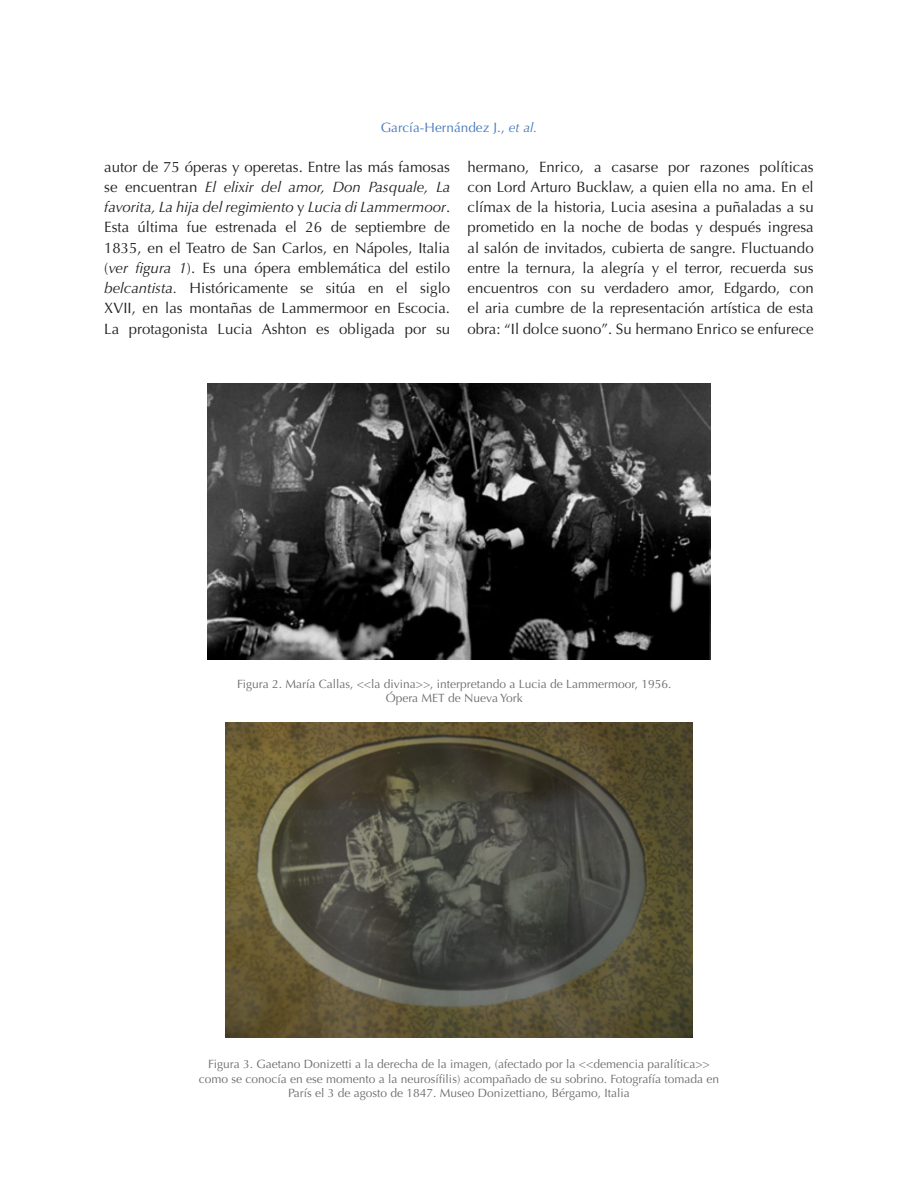
<style>
.page{position:relative;width:918px;height:1188px;background:#fff}
.page>*{position:absolute;margin:0;border:0;box-sizing:border-box;transform-origin:0 0}
.CUERPO_DE_TEXTO{font:15px/20.2px "Optima";color:#231f20;text-align:justify}
.CORNIZA{font:13.5px "Optima";letter-spacing:.005em;color:#4679bc}
.PIE_DE_FOTO{font:12px/14.4px "Optima";color:#6c6d70;text-align:center}
.s1{font-style:italic}
</style>
<div class="page">
<img style="left:208px;top:383px;width:502px;height:277px">
<img style="left:226px;top:723px;width:466px;height:314px">
<p class="CORNIZA" style="left:381px;top:119px;width:158px">García-Hernández J., <span class="s1">et al.</span></p>
<p class="CUERPO_DE_TEXTO" style="left:104px;top:157px;width:348px">autor de 75 óperas y operetas. Entre las más famosas se encuentran <span class="s1">El elixir del amor, Don Pasquale, La favorita, La hija del regimiento</span> y <span class="s1">Lucia di Lammermoor</span>.<br>Esta última fue estrenada el 26 de septiembre de 1835, en el Teatro de San Carlos, en Nápoles, Italia (<span class="s1">ver figura 1</span>). Es una ópera emblemática del estilo <span class="s1">belcantista.</span> Históricamente se sitúa en el siglo XVII, en las montañas de Lammermoor en Escocia.<br>La protagonista Lucia Ashton es obligada por su</p>
<p class="CUERPO_DE_TEXTO" style="left:468px;top:157px;width:348px">hermano, Enrico, a casarse por razones políticas con Lord Arturo Bucklaw, a quien ella no ama. En el clímax de la historia, Lucia asesina a puñaladas a su prometido en la noche de bodas y después ingresa al salón de invitados, cubierta de sangre. Fluctuando entre la ternura, la alegría y el terror, recuerda sus encuentros con su verdadero amor, Edgardo, con el aria cumbre de la representación artística de esta obra: “Il dolce suono”. Su hermano Enrico se enfurece</p>
<p class="PIE_DE_FOTO" style="left:237px;top:677px;width:436px">Figura 2. María Callas, &lt;&lt;la divina&gt;&gt;, interpretando a Lucia de Lammermoor, 1956.</p>
<p class="PIE_DE_FOTO" style="left:386px;top:691px;width:138px">Ópera MET de Nueva York</p>
<p class="PIE_DE_FOTO" style="left:199px;top:1057px;width:522px">Figura 3. Gaetano Donizetti a la derecha de la imagen, (afectado por la &lt;&lt;demencia paralítica&gt;&gt; como se conocía en ese momento a la neurosífilis) acompañado de su sobrino. Fotografía tomada en<br>París el 3 de agosto de 1847. Museo Donizettiano, Bérgamo, Italia</p>
</div>
